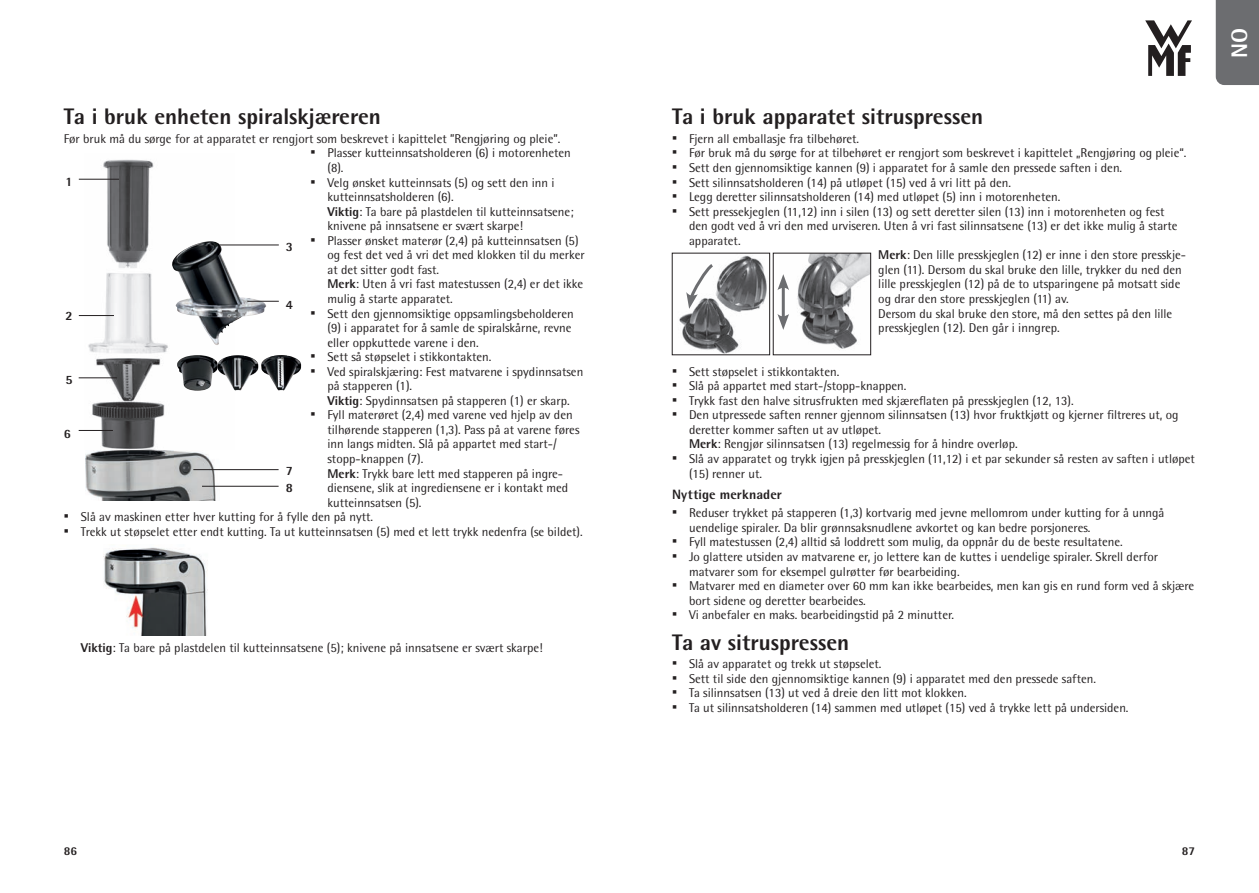
<style>
.page{position:relative;width:1259px;height:893px;background:#fff}
.page>*{position:absolute;margin:0;border:0;box-sizing:border-box;transform-origin:0 0}
.t1{font:700 22.5px "WMF Rotis";color:#231f20}
.t2{font:700 22.5px "WMF Rotis";color:#fff}
.t3{font:700 13.5px "WMF Rotis";letter-spacing:.01em;color:#231f20}
.t4{font:12.75px/14.5px "WMF Rotis";color:#231f20}
.t5{font:700 12.75px/17.4px "WMF Rotis";color:#231f20}
.t6{font:700 12px "WMF Rotis";color:#231f20}
.s1{font-weight:700}
</style>
<div class="page">
<svg style="left:1145px;top:20px;width:47px;height:56px"></svg>
<div style="left:1215px;top:0;width:44px;height:85px;background:#6c6d70"></div>
<img style="left:86px;top:449px;width:134px;height:52px">
<hr style="left:193px;top:469px;width:86px;height:1px;background:#231f20">
<hr style="left:202px;top:486px;width:77px;height:1px;background:#231f20">
<img style="left:85px;top:159px;width:83px;height:290px">
<hr style="left:79px;top:179px;width:40px;height:1px;background:#231f20">
<hr style="left:79px;top:377px;width:38px;height:1px;background:#231f20">
<hr style="left:79px;top:430px;width:34px;height:1px;background:#231f20">
<hr style="left:79px;top:315px;width:35px;height:1px;background:#231f20">
<img style="left:172px;top:241px;width:94px;height:104px">
<hr style="left:219px;top:245px;width:60px;height:1px;background:#231f20">
<hr style="left:247px;top:301px;width:32px;height:1px;background:#231f20">
<img style="left:261px;top:355px;width:40px;height:36px">
<img style="left:177px;top:355px;width:81px;height:36px">
<img style="left:103px;top:547px;width:105px;height:88px">
<img style="left:679px;top:255px;width:88px;height:98px">
<svg style="left:686px;top:261px;width:30px;height:48px"></svg>
<img style="left:781px;top:255px;width:88px;height:94px">
<div style="left:773px;top:253px;width:98px;height:102px;border:1px solid #231f20"></div>
<hr style="left:782px;top:285px;width:3px;height:34px;background:#6c6d70">
<svg style="left:777px;top:274px;width:12px;height:16px"></svg>
<svg style="left:777px;top:314px;width:12px;height:16px"></svg>
<h1 class="t1" style="left:64px;top:102px;width:319px">Ta i bruk enheten spiralskjæreren</h1>
<p class="t4" style="left:64px;top:131px;width:498px">Før bruk må du sørge for at apparatet er rengjort som beskrevet i kapittelet ”Rengjøring og pleie”.</p>
<p class="t4" style="left:327px;top:146px;width:245px;text-indent:-17px">▪ Plasser kutteinnsatsholderen (6) i motorenheten (8).</p>
<p class="t4" style="left:327px;top:175px;width:248px;text-indent:-17px">▪ Velg ønsket kutteinnsats (5) og sett den inn i kutteinnsatsholderen (6).<br><span class="s1">Viktig</span>: Ta bare på plastdelen til kutteinnsatsene; knivene på innsatsene er svært skarpe!</p>
<p class="t4" style="left:327px;top:233px;width:259px;text-indent:-17px">▪ Plasser ønsket materør (2,4) på kutteinnsatsen (5) og fest det ved å vri det med klokken til du merker at det sitter godt fast.<br><span class="s1">Merk</span>: Uten å vri fast matestussen (2,4) er det ikke mulig å starte apparatet.</p>
<p class="t4" style="left:327px;top:306px;width:248px;text-indent:-17px">▪ Sett den gjennomsiktige oppsamlingsbeholderen (9) i apparatet for å samle de spiralskårne, revne eller oppkuttede varene i den.</p>
<p class="t4" style="left:310px;top:349px;width:182px">▪ Sett så støpselet i stikkontakten.</p>
<p class="t4" style="left:327px;top:364px;width:257px;text-indent:-17px">▪ Ved spiralskjæring: Fest matvarene i spydinnsatsen på stapperen (1).<br><span class="s1">Viktig</span>: Spydinnsatsen på stapperen (1) er skarp.</p>
<p class="t4" style="left:327px;top:408px;width:253px;text-indent:-17px">▪ Fyll materøret (2,4) med varene ved hjelp av den tilhørende stapperen (1,3). Pass på at varene føres inn langs midten. Slå på appartet med start-/ stopp-knappen (7).<br><span class="s1">Merk</span>: Trykk bare lett med stapperen på ingre&shy;diensene, slik at ingrediensene er i kontakt med kutteinnsatsen (5).</p>
<p class="t4" style="left:64px;top:509px;width:311px">▪ Slå av maskinen etter hver kutting for å fylle den på nytt.</p>
<p class="t4" style="left:64px;top:524px;width:520px">▪ Trekk ut støpselet etter endt kutting. Ta ut kutteinnsatsen (5) med et lett trykk nedenfra (se bildet).</p>
<p class="t5" style="left:65px;top:173px;width:9px">1</p>
<p class="t5" style="left:286px;top:238px;width:9px">3</p>
<p class="t5" style="left:286px;top:296px;width:9px">4</p>
<p class="t5" style="left:65px;top:307px;width:9px">2</p>
<p class="t5" style="left:65px;top:370px;width:9px">5</p>
<p class="t5" style="left:64px;top:425px;width:9px">6</p>
<p class="t5" style="left:286px;top:462px;width:9px">7<br>8</p>
<p class="t4" style="left:81px;top:640px;width:463px"><span class="s1">Viktig</span>: Ta bare på plastdelen til kutteinnsatsene (5); knivene på innsatsene er svært skarpe!</p>
<h1 class="t1" style="left:672px;top:102px;width:313px">Ta i bruk apparatet sitruspressen</h1>
<p class="t4" style="left:672px;top:131px;width:189px">▪ Fjern all emballasje fra tilbehøret.</p>
<p class="t4" style="left:672px;top:146px;width:516px">▪ Før bruk må du sørge for at tilbehøret er rengjort som beskrevet i kapittelet „Rengjøring og pleie“.</p>
<p class="t4" style="left:672px;top:160px;width:452px">▪ Sett den gjennomsiktige kannen (9) i apparatet for å samle den pressede saften i den.</p>
<p class="t4" style="left:672px;top:175px;width:340px">▪ Sett silinnsatsholderen (14) på utløpet (15) ved å vri litt på den.</p>
<p class="t4" style="left:672px;top:189px;width:390px">▪ Legg deretter silinnsatsholderen (14) med utløpet (5) inn i motorenheten.</p>
<p class="t4" style="left:672px;top:204px;width:494px">▪ Sett pressekjeglen (11,12) inn i silen (13) og sett deretter silen (13) inn i motorenheten og fest</p>
<p class="t4" style="left:689px;top:218px;width:490px">den godt ved å vri den med urviseren. Uten å vri fast silinnsatsene (13) er det ikke mulig å starte</p>
<p class="t4" style="left:689px;top:233px;width:53px">apparatet.</p>
<p class="t4" style="left:878px;top:248px;width:309px"><span class="s1">Merk</span>: Den lille presskjeglen (12) er inne i den store presskje-</p>
<p class="t4" style="left:878px;top:262px;width:305px">glen (11). Dersom du skal bruke den lille, trykker du ned den</p>
<p class="t4" style="left:878px;top:277px;width:303px">lille presskjeglen (12) på de to utsparingene på motsatt side</p>
<p class="t4" style="left:878px;top:291px;width:192px">og drar den store presskjeglen (11) av.</p>
<p class="t4" style="left:878px;top:306px;width:295px">Dersom du skal bruke den store, må den settes på den lille</p>
<p class="t4" style="left:878px;top:320px;width:183px">presskjeglen (12). Den går i inngrep.</p>
<p class="t4" style="left:672px;top:364px;width:169px">▪ Sett støpselet i stikkontakten.</p>
<p class="t4" style="left:672px;top:379px;width:236px">▪ Slå på appartet med start-/stopp-knappen.</p>
<p class="t4" style="left:672px;top:393px;width:403px">▪ Trykk fast den halve sitrusfrukten med skjæreflaten på presskjeglen (12, 13).</p>
<p class="t4" style="left:689px;top:408px;width:491px;text-indent:-17px">▪ Den utpressede saften renner gjennom silinnsatsen (13) hvor fruktkjøtt og kjerner filtreres ut, og deretter kommer saften ut av utløpet.<br><span class="s1">Merk</span>: Rengjør silinnsatsen (13) regelmessig for å hindre overløp.</p>
<p class="t4" style="left:689px;top:451px;width:507px;text-indent:-17px">▪ Slå av apparatet og trykk igjen på presskjeglen (11,12) i et par sekunder så resten av saften i utløpet (15) renner ut.</p>
<p class="t3" style="left:672px;top:485px;width:111px">Nyttige merknader</p>
<p class="t4" style="left:689px;top:506px;width:477px;text-indent:-17px">▪ Reduser trykket på stapperen (1,3) kortvarig med jevne mellomrom under kutting for å unngå uendelige spiraler. Da blir grønnsaksnudlene avkortet og kan bedre porsjoneres.</p>
<p class="t4" style="left:672px;top:535px;width:452px">▪ Fyll matestussen (2,4) alltid så loddrett som mulig, da oppnår du de beste resultatene.</p>
<p class="t4" style="left:689px;top:549px;width:470px;text-indent:-17px">▪ Jo glattere utsiden av matvarene er, jo lettere kan de kuttes i uendelige spiraler. Skrell derfor matvarer som for eksempel gulrøtter før bearbeiding.</p>
<p class="t4" style="left:689px;top:578px;width:507px;text-indent:-17px">▪ Matvarer med en diameter over 60 mm kan ikke bearbeides, men kan gis en rund form ved å skjære bort sidene og deretter bearbeides.</p>
<p class="t4" style="left:672px;top:607px;width:284px">▪ Vi anbefaler en maks. bearbeidingstid på 2 minutter.</p>
<h1 class="t1" style="left:672px;top:628px;width:179px">Ta av sitruspressen</h1>
<p class="t4" style="left:672px;top:657px;width:211px">▪ Slå av apparatet og trekk ut støpselet.</p>
<p class="t4" style="left:672px;top:671px;width:425px">▪ Sett til side den gjennomsiktige kannen (9) i apparatet med den pressede saften.</p>
<p class="t4" style="left:672px;top:686px;width:296px">▪ Ta silinnsatsen (13) ut ved å dreie den litt mot klokken.</p>
<p class="t4" style="left:672px;top:700px;width:458px">▪ Ta ut silinnsatsholderen (14) sammen med utløpet (15) ved å trykke lett på undersiden.</p>
<h1 class="t2" style="left:1225px;top:58px;width:32px;rotate:-90deg">NO</h1>
<p class="t6" style="left:64px;top:843px;width:15px">86</p>
<p class="t6" style="left:1181px;top:843px;width:15px">87</p>
</div>
